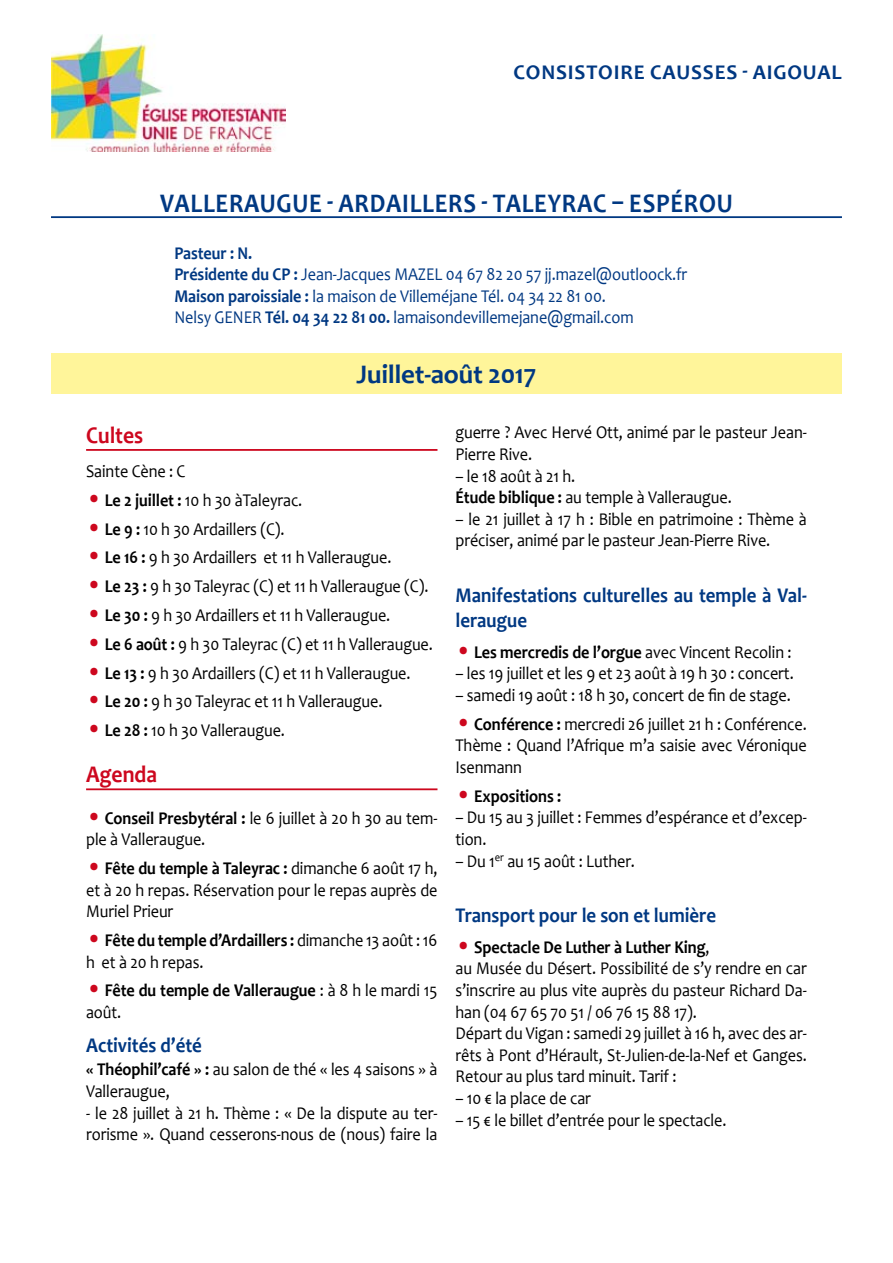
<style>
.page{position:relative;width:893px;height:1263px;background:#fff}
.page>*{position:absolute;margin:0;border:0;box-sizing:border-box;transform-origin:0 0}
.t1{font:700 27px "Candara";letter-spacing:.03em;color:#003882;scale:.9 1}
.t2{font:700 27px "Candara";letter-spacing:-.01em;color:#003882}
.t3{font:700 24px "Candara";color:#cd071e;scale:.9 1}
.t4{font:700 21px/25.2px "Candara";color:#003882;scale:.9 1}
.t5{font:700 21px "Candara";letter-spacing:.04em;color:#003882}
.t6{font:700 21px "Candara";color:#003882}
.t7{font:18px/21.6px "Candara";letter-spacing:-.005em;color:#000;scale:.9 1}
.t8{font:18px/21.6px "Candara";letter-spacing:-.005em;color:#003882;scale:.9 1}
.t9{font:700 18px/21.6px "Candara";letter-spacing:-.005em;color:#000;scale:.9 1}
.s1{font-weight:700}
.s2{font-size:24px;color:#cd071e}
.s3{font-weight:400;font-size:24px;color:#cd071e}
.s4{font-weight:400}
</style>
<div class="page">
<hr style="left:86px;top:449px;width:351px;height:2px;background:#cd071e">
<hr style="left:86px;top:788px;width:351px;height:2px;background:#cd071e">
<div style="left:51px;top:353px;width:791px;height:41px;background:#fff59a"></div>
<hr style="left:51px;top:216px;width:791px;height:2px;background:#003882">
<img style="left:51px;top:34px;width:234px;height:117px">
<p class="t5" style="left:513px;top:60px;width:190px">Consistoire CAUSSES</p>
<p class="t6" style="left:743px;top:60px;width:100px">- AIGOUAL</p>
<h1 class="t1" style="left:160px;top:187px;width:112px">Valleraugu</h1>
<h1 class="t1" style="left:309px;top:187px;width:469px">e - Ardaillers - Taleyrac – Espérou</h1>
<p class="t8" style="left:174px;top:242px;width:571px"><span class="s1">Pasteur : N.<br>Présidente du CP :</span> Jean-Jacques MAZEL 04 67 82 20 57 jj.mazel@outloock.fr <span class="s1">Maison paroissiale :</span> la maison de Villeméjane Tél. 04 34 22 81 00.<br>Nelsy GENER <span class="s1">Tél. 04 34 22 81 00.</span> lamaisondevillemejane@gmail.com</p>
<h1 class="t2" style="left:357px;top:358px;width:181px">Juillet-août 2017</h1>
<h2 class="t3" style="left:86px;top:420px;width:65px">Cultes</h2>
<p class="t7" style="left:86px;top:460px;width:112px">Sainte Cène : C</p>
<p class="t7" style="left:86px;top:489px;width:242px"><span class="s2">•</span> <span class="s1">Le 2 juillet :</span> 10 h 30 àTaleyrac.</p>
<p class="t7" style="left:86px;top:518px;width:222px"><span class="s2">•</span> <span class="s1">Le 9 :</span> 10 h 30 Ardaillers (C).</p>
<p class="t7" style="left:86px;top:547px;width:341px"><span class="s2">•</span> <span class="s1">Le 16 :</span> 9 h 30 Ardaillers et 11 h Valleraugue.</p>
<p class="t7" style="left:86px;top:576px;width:382px"><span class="s2">•</span> <span class="s1">Le 23 :</span> 9 h 30 Taleyrac (C) et 11 h Valleraugue (C).</p>
<p class="t7" style="left:86px;top:604px;width:340px"><span class="s2">•</span> <span class="s1">Le 30 :</span> 9 h 30 Ardaillers et 11 h Valleraugue.</p>
<p class="t7" style="left:86px;top:633px;width:387px"><span class="s2">•</span> <span class="s1">Le 6 août :</span> 9 h 30 Taleyrac (C) et 11 h Valleraugue.</p>
<p class="t7" style="left:86px;top:662px;width:362px"><span class="s2">•</span> <span class="s1">Le 13 :</span> 9 h 30 Ardaillers (C) et 11 h Valleraugue.</p>
<p class="t7" style="left:86px;top:691px;width:331px"><span class="s2">•</span> <span class="s1">Le 20 :</span> 9 h 30 Taleyrac et 11 h Valleraugue.</p>
<p class="t7" style="left:86px;top:720px;width:222px"><span class="s2">•</span> <span class="s1">Le 28 :</span> 10 h 30 Valleraugue.</p>
<h2 class="t3" style="left:86px;top:760px;width:80px">Agenda</h2>
<p class="t7" style="left:86px;top:807px;width:392px"><span class="s2">•</span> <span class="s1">Conseil Presbytéral :</span> le 6 juillet à 20 h 30 au tem&shy;ple à Valleraugue.</p>
<p class="t7" style="left:86px;top:857px;width:392px;text-align:justify"><span class="s2">•</span> <span class="s1">Fête du temple à Taleyrac :</span> dimanche 6 août 17 h, et à 20 h repas. Réservation pour le repas auprès de Muriel Prieur</p>
<p class="t7" style="left:86px;top:929px;width:392px"><span class="s2">•</span> <span class="s1">Fête du temple d’Ardaillers :</span> dimanche 13 août : 16 h et à 20 h repas.</p>
<p class="t9" style="left:86px;top:980px;width:392px"><span class="s3">•</span> Fête du temple de Valleraugue <span class="s4">: à 8 h le mardi 15 août.</span></p>
<p class="t4" style="left:86px;top:1032px;width:130px">Activités d’été</p>
<p class="t7" style="left:86px;top:1059px;width:392px"><span class="s1">« Théophil’café » :</span> au salon de thé « les 4 saisons » à<br>Valleraugue,</p>
<p class="t7" style="left:86px;top:1102px;width:392px">- le 28 juillet à 21 h. Thème : « De la dispute au ter&shy;rorisme ». Quand cesserons-nous de (nous) faire la</p>
<p class="t7" style="left:455px;top:422px;width:392px">guerre ? Avec Hervé Ott, animé par le pasteur Jean-<br>Pierre Rive.</p>
<p class="t7" style="left:455px;top:465px;width:308px">– le 18 août à 21 h.<br><span class="s1">Étude biblique :</span> au temple à Valleraugue.</p>
<p class="t7" style="left:455px;top:508px;width:392px">– le 21 juillet à 17 h : Bible en patrimoine : Thème à préciser, animé par le pasteur Jean-Pierre Rive.</p>
<p class="t4" style="left:455px;top:582px;width:392px">Manifestations culturelles au temple à Val&shy;leraugue</p>
<p class="t9" style="left:455px;top:641px;width:375px"><span class="s3">•</span> Les mercredis de l’orgue <span class="s4">avec Vincent Recolin :</span></p>
<p class="t7" style="left:455px;top:663px;width:377px">– les 19 juillet et les 9 et 23 août à 19 h 30 : concert.</p>
<p class="t7" style="left:455px;top:684px;width:374px">– samedi 19 août : 18 h 30, concert de fin de stage.</p>
<p class="t7" style="left:455px;top:713px;width:392px;text-align:justify"><span class="s2">•</span> <span class="s1">Conférence :</span> mercredi 26 juillet 21 h : Conférence.<br>Thème : Quand l’Afrique m’a saisie avec Véronique Isenmann</p>
<p class="t9" style="left:455px;top:785px;width:119px"><span class="s3">•</span> Expositions :</p>
<p class="t7" style="left:455px;top:807px;width:392px">– Du 15 au 3 juillet : Femmes d’espérance et d’excep&shy;tion.</p>
<p class="t7" style="left:455px;top:850px;width:201px">– Du 1<sup>er</sup> au 15 août : Luther.</p>
<p class="t4" style="left:455px;top:902px;width:291px">Transport pour le son et lumière</p>
<p class="t7" style="left:455px;top:936px;width:392px"><span class="s2">•</span> <span class="s1">Spectacle De Luther à Luther King</span>,<br>au Musée du Désert. Possibilité de s’y rendre en car s’inscrire au plus vite auprès du pasteur Richard Da&shy;han (04 67 65 70 51 / 06 76 15 88 17).<br>Départ du Vigan : samedi 29 juillet à 16 h, avec des ar&shy;rêts à Pont d’Hérault, St-Julien-de-la-Nef et Ganges.<br>Retour au plus tard minuit. Tarif :</p>
<p class="t7" style="left:455px;top:1087px;width:152px">– 10 € la place de car</p>
<p class="t7" style="left:455px;top:1109px;width:303px">– 15 € le billet d’entrée pour le spectacle.</p>
</div>
